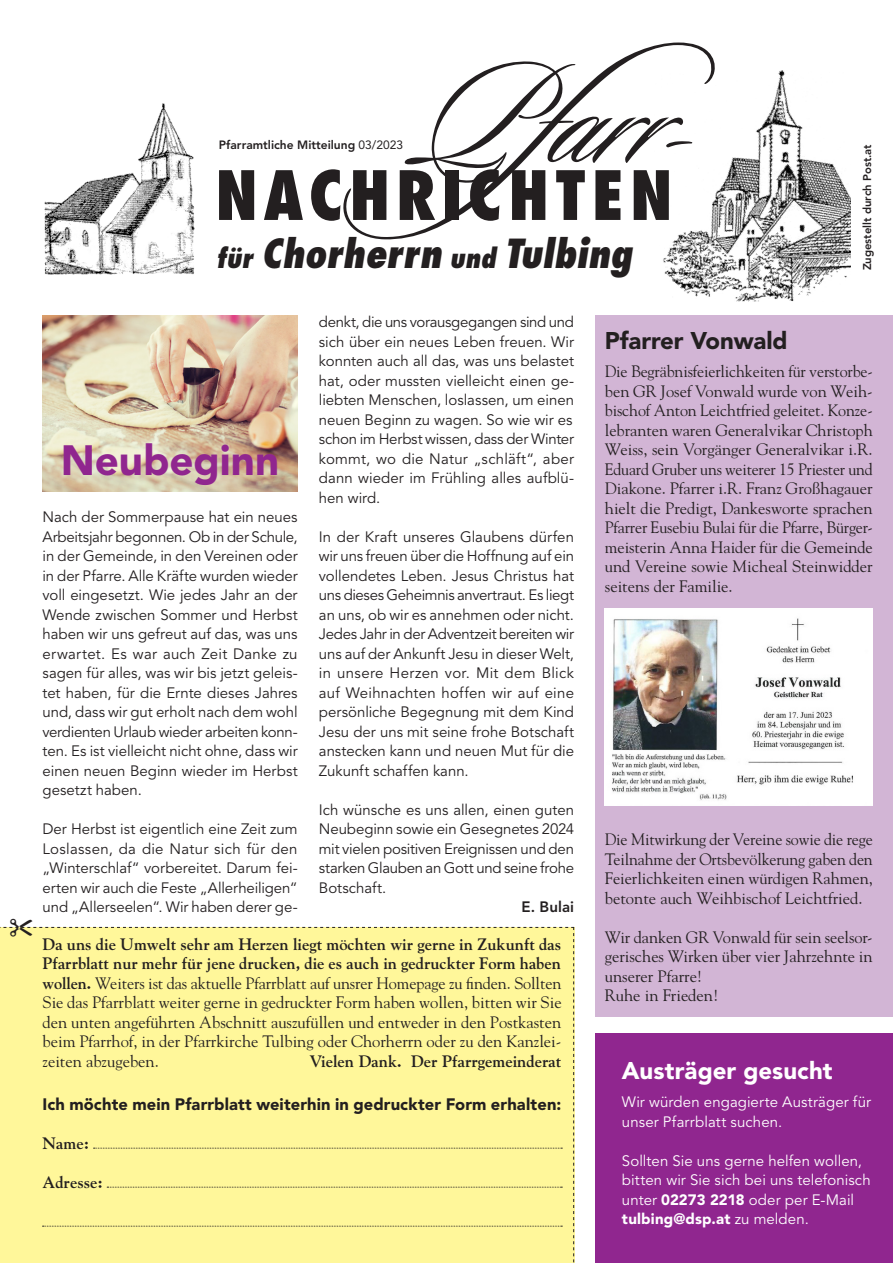
<style>
.page{position:relative;width:893px;height:1263px;background:#fff}
.page>*{position:absolute;margin:0;border:0;box-sizing:border-box;transform-origin:0 0}
.t1{font:800 condensed 66px "Futura Std";letter-spacing:.08em;color:#231f20}
.t2{font:900 42px "Avenir LT Std";color:#90268f}
.t3{font:italic 800 condensed 39px "Futura Std";color:#231f20}
.t4{font:900 24px "Avenir LT Std";letter-spacing:.005em;color:#fff}
.t5{font:900 24px "Avenir LT Std";letter-spacing:-.005em;color:#231f20}
.t6{font:16.5px/19.5px "Goudy Std";color:#231f20;text-align:justify}
.t7{font:900 16.5px "Avenir LT Std";letter-spacing:.005em;color:#231f20}
.t8{font:700 16.5px "Goudy Std";color:#231f20}
.t9{font:15px/19.5px "Avenir LT Std";color:#231f20;text-align:justify}
.t10{font:15px/19.5px "Avenir LT Std";letter-spacing:.005em;color:#fff}
.t11{font:800 15px "Avenir LT Std";letter-spacing:.005em;color:#231f20}
.t12{font:800 12px "Avenir LT Std";color:#231f20}
.t13{font:800 11.25px "Avenir LT Std";color:#231f20}
.s1{font-weight:400}
.s2{font-size:27px}
.s3{font-weight:700}
.s4{font-weight:900}
</style>
<div class="page">
<img style="left:663px;top:71px;width:188px;height:231px">
<img style="left:44px;top:103px;width:151px;height:172px">
<svg style="left:343px;top:43px;width:374px;height:197px"></svg>
<svg style="left:404px;top:60px;width:288px;height:123px"></svg>
<img style="left:43px;top:315px;width:255px;height:176px">
<div style="left:595px;top:315px;width:298px;height:702px;background:#d2b5d5"></div>
<img style="left:605px;top:608px;width:268px;height:197px">
<div style="left:595px;top:1033px;width:298px;height:230px;background:#90268f"></div>
<div style="left:0;top:926px;width:574px;height:337px;background:#fff79a"></div>
<p class="t12" style="left:219px;top:138px;width:186px">Pfarramtliche Mitteilung <span class="s1">03/2023</span></p>
<h1 class="t1" style="left:215px;top:154px;width:459px">NACHRICHTEN</h1>
<h3 class="t3" style="left:216px;top:229px;width:418px"><span class="s2">für</span> Chorherrn <span class="s2">und</span> Tulbing</h3>
<p class="t13" style="left:860px;top:270px;width:128px;rotate:-90deg">Zugestellt durch Post.at</p>
<h2 class="t2" style="left:61px;top:435px;width:220px">Neubeginn</h2>
<p class="t9" style="left:43px;top:508px;width:257px">Nach der Sommerpause hat ein neues Arbeitsjahr begonnen. Ob in der Schule, in der Gemeinde, in den Vereinen oder in der Pfarre. Alle Kräfte wurden wieder voll eingesetzt. Wie jedes Jahr an der Wende zwischen Sommer und Herbst haben wir uns gefreut auf das, was uns erwartet. Es war auch Zeit Danke zu sagen für alles, was wir bis jetzt geleis&shy;tet haben, für die Ernte dieses Jahres und, dass wir gut erholt nach dem wohl verdienten Urlaub wieder arbeiten konn&shy;ten. Es ist vielleicht nicht ohne, dass wir einen neuen Beginn wieder im Herbst gesetzt haben.</p>
<p class="t9" style="left:43px;top:820px;width:257px">Der Herbst ist eigentlich eine Zeit zum Loslassen, da die Natur sich für den „Winterschlaf“ vorbereitet. Darum fei&shy;erten wir auch die Feste „Allerheiligen“ und „Allerseelen“. Wir haben derer ge-</p>
<p class="t9" style="left:319px;top:313px;width:257px">denkt, die uns vorausgegangen sind und sich über ein neues Leben freuen. Wir konnten auch all das, was uns belastet hat, oder mussten vielleicht einen ge&shy;liebten Menschen, loslassen, um einen neuen Beginn zu wagen. So wie wir es schon im Herbst wissen, dass der Winter kommt, wo die Natur „schläft“, aber dann wieder im Frühling alles aufblü&shy;hen wird.</p>
<p class="t9" style="left:319px;top:527px;width:257px">In der Kraft unseres Glaubens dürfen wir uns freuen über die Hoffnung auf ein vollendetes Leben. Jesus Christus hat uns dieses Geheimnis anvertraut. Es liegt an uns, ob wir es annehmen oder nicht.<br>Jedes Jahr in der Adventzeit bereiten wir uns auf der Ankunft Jesu in dieser Welt, in unsere Herzen vor. Mit dem Blick auf Weihnachten hoffen wir auf eine persönliche Begegnung mit dem Kind Jesu der uns mit seine frohe Botschaft anstecken kann und neuen Mut für die Zukunft schaffen kann.</p>
<p class="t9" style="left:319px;top:800px;width:257px">Ich wünsche es uns allen, einen guten Neubeginn sowie ein Gesegnetes 2024 mit vielen positiven Ereignissen und den starken Glauben an Gott und seine frohe Botschaft.</p>
<p class="t11" style="left:522px;top:898px;width:54px">E. Bulai</p>
<p class="t6" style="left:43px;top:934px;width:521px"><span class="s3">Da uns die Umwelt sehr am Herzen liegt möchten wir gerne in Zukunft das Pfarrblatt nur mehr für jene drucken, die es auch in gedruckter Form haben wollen.</span> Weiters ist das aktuelle Pfarrblatt auf unsrer Homepage zu finden. Sollten Sie das Pfarrblatt weiter gerne in gedruckter Form haben wollen, bitten wir Sie den unten angeführten Abschnitt auszufüllen und entweder in den Postkasten beim Pfarrhof, in der Pfarrkirche Tulbing oder Chorherrn oder zu den Kanzlei&shy;zeiten abzugeben.</p>
<p class="t8" style="left:309px;top:1051px;width:253px">Vielen Dank. Der Pfarrgemeinderat</p>
<p class="t7" style="left:43px;top:1094px;width:520px">Ich möchte mein Pfarrblatt weiterhin in gedruckter Form erhalten:</p>
<p class="t8" style="left:43px;top:1133px;width:48px">Name:</p>
<p class="t8" style="left:43px;top:1172px;width:62px">Adresse:</p>
<h3 class="t5" style="left:605px;top:326px;width:184px">Pfarrer Vonwald</h3>
<p class="t6" style="left:605px;top:361px;width:269px">Die Begräbnisfeierlichkeiten für verstorbe&shy;ben GR Josef Vonwald wurde von Weih&shy;bischof Anton Leichtfried geleitet. Konze&shy;lebranten waren Generalvikar Christoph Weiss, sein Vorgänger Generalvikar i.R.<br>Eduard Gruber uns weiterer 15 Priester und Diakone. Pfarrer i.R. Franz Großhagauer hielt die Predigt, Dankesworte sprachen Pfarrer Eusebiu Bulai für die Pfarre, Bürger&shy;meisterin Anna Haider für die Gemeinde und Vereine sowie Micheal Steinwidder seitens der Familie.</p>
<p class="t6" style="left:605px;top:829px;width:269px">Die Mitwirkung der Vereine sowie die rege Teilnahme der Ortsbevölkerung gaben den Feierlichkeiten einen würdigen Rahmen, betonte auch Weihbischof Leichtfried.</p>
<p class="t6" style="left:605px;top:927px;width:269px;text-align:left">Wir danken GR Vonwald für sein seelsor&shy;gerisches Wirken über vier Jahrzehnte in unserer Pfarre!<br>Ruhe in Frieden!</p>
<h3 class="t4" style="left:622px;top:1056px;width:212px">Austräger gesucht</h3>
<p class="t10" style="left:622px;top:1093px;width:251px">Wir würden engagierte Austräger für unser Pfarrblatt suchen.</p>
<p class="t10" style="left:622px;top:1151px;width:250px">Sollten Sie uns gerne helfen wollen, bitten wir Sie sich bei uns telefonisch unter <span class="s4">02273 2218</span> oder per E-Mail <span class="s4">tulbing@dsp.at</span> zu melden.</p>
</div>
